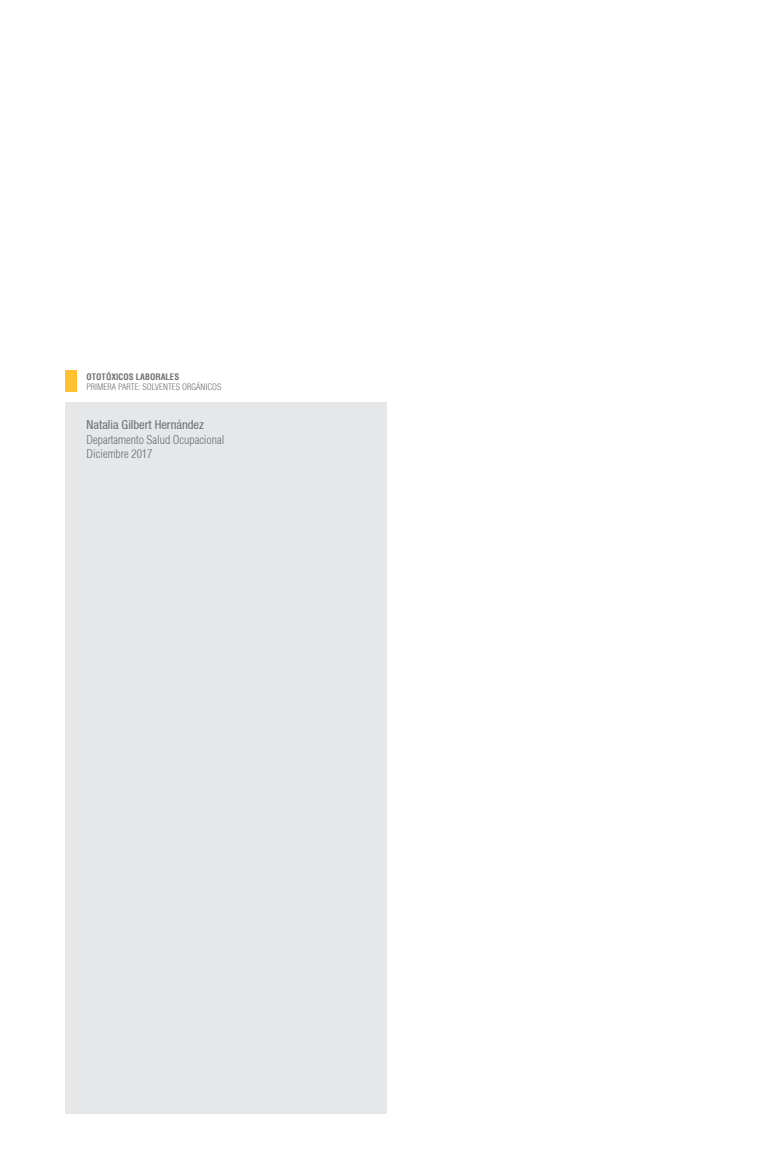
<style>
.page{position:relative;width:765px;height:1170px;background:#fff}
.page>*{position:absolute;margin:0;border:0;box-sizing:border-box;transform-origin:0 0}
.nombre{font:condensed 12.5px "Helvetica 57";color:#6c6d70}
.texto_bajada{font:300 condensed 11.88px "Helvetica";color:#6c6d70}
.titulo_00{font:300 condensed 8.75px "Helvetica";color:#6c6d70}
.titulo_00-2{font:700 condensed 8.75px "Helvetica";color:#6c6d70}
</style>
<div class="page">
<div style="left:66px;top:402px;width:321px;height:711px;background:#e6e7e9"></div>
<div style="left:66px;top:370px;width:11px;height:22px;background:#fec231"></div>
<p class="titulo_00-2" style="left:87px;top:371px;width:94px">OTOTÓXICOS LABORALES</p>
<p class="titulo_00" style="left:87px;top:381px;width:136px">PRIMERA PARTE: SOLVENTES ORGÁNICOS</p>
<p class="nombre" style="left:87px;top:418px;width:119px">Natalia Gilbert Hernández</p>
<p class="texto_bajada" style="left:87px;top:432px;width:139px">Departamento Salud Ocupacional</p>
<p class="texto_bajada" style="left:87px;top:446px;width:67px">Diciembre 2017</p>
</div>
